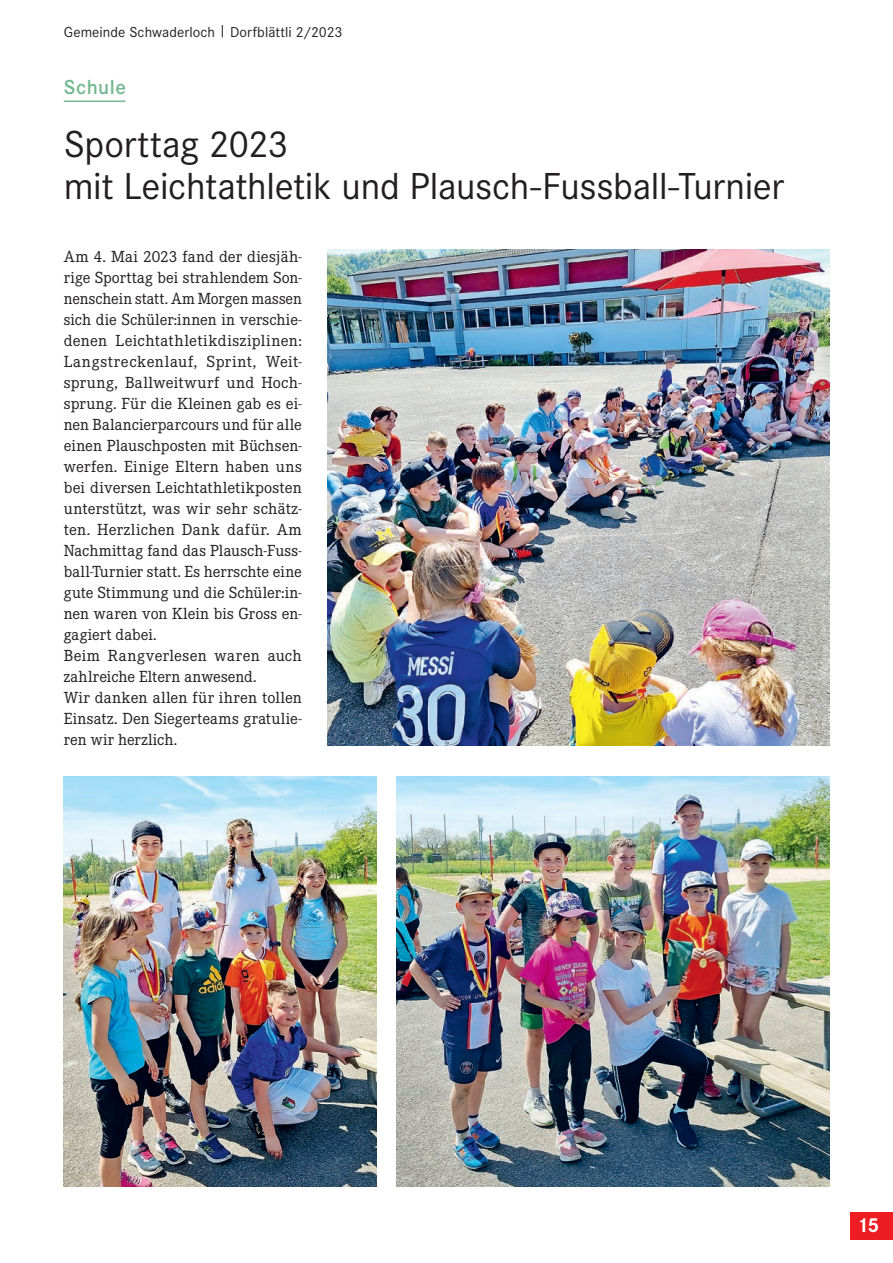
<style>
.page{position:relative;width:893px;height:1263px;background:#fff}
.page>*{position:absolute;margin:0;border:0;box-sizing:border-box;transform-origin:0 0}
.t1{font:39px/42px "Corporate S";letter-spacing:-.01em;color:#231f20}
.t2{font:600 21px "Corporate S";letter-spacing:.025em;color:#73b88f}
.t3{font:700 21px "Corporate S";color:#fff}
.t4{font:15.75px/21px "Corporate EBQ";letter-spacing:.015em;color:#231f20}
.t5{font:15px "Corporate S";letter-spacing:.005em;color:#231f20}
</style>
<div class="page">
<div style="left:850px;top:1212px;width:43px;height:27px;background:#ee1d23"></div>
<hr style="left:64px;top:101px;width:61px;height:1px;background:#73b88f">
<img style="left:327px;top:249px;width:502px;height:496px">
<img style="left:64px;top:777px;width:312px;height:409px">
<img style="left:396px;top:777px;width:433px;height:409px">
<p class="t5" style="left:64px;top:23px;width:280px">Gemeinde Schwaderloch | Dorfblättli 2/2023</p>
<h2 class="t2" style="left:64px;top:75px;width:64px">Schule</h2>
<h1 class="t1" style="left:64px;top:123px;width:722px">Sporttag 2023<br>mit Leichtathletik und Plausch-Fussball-Turnier</h1>
<p class="t4" style="left:64px;top:246px;width:240px">Am 4. Mai 2023 fand der diesjäh&shy;rige Sporttag bei strahlendem Son&shy;nenschein statt. Am Morgen massen sich die Schüler:innen in verschie&shy;denen Leichtathletikdisziplinen:<br>Langstreckenlauf, Sprint, Weit&shy;sprung, Ballweitwurf und Hoch&shy;sprung. Für die Kleinen gab es ei&shy;nen Balancierparcours und für alle einen Plauschposten mit Büchsen&shy;werfen. Einige Eltern haben uns bei diversen Leichtathletikposten unterstützt, was wir sehr schätz&shy;ten. Herzlichen Dank dafür. Am<br>Nachmittag fand das Plausch-Fuss&shy;ball-Turnier statt. Es herrschte eine gute Stimmung und die Schüler:in&shy;nen waren von Klein bis Gross en&shy;gagiert dabei.<br>Beim Rangverlesen waren auch zahlreiche Eltern anwesend.<br>Wir danken allen für ihren tollen<br>Einsatz. Den Siegerteams gratulie&shy;ren wir herzlich.</p>
<h2 class="t3" style="left:857px;top:1213px;width:24px">15</h2>
</div>
